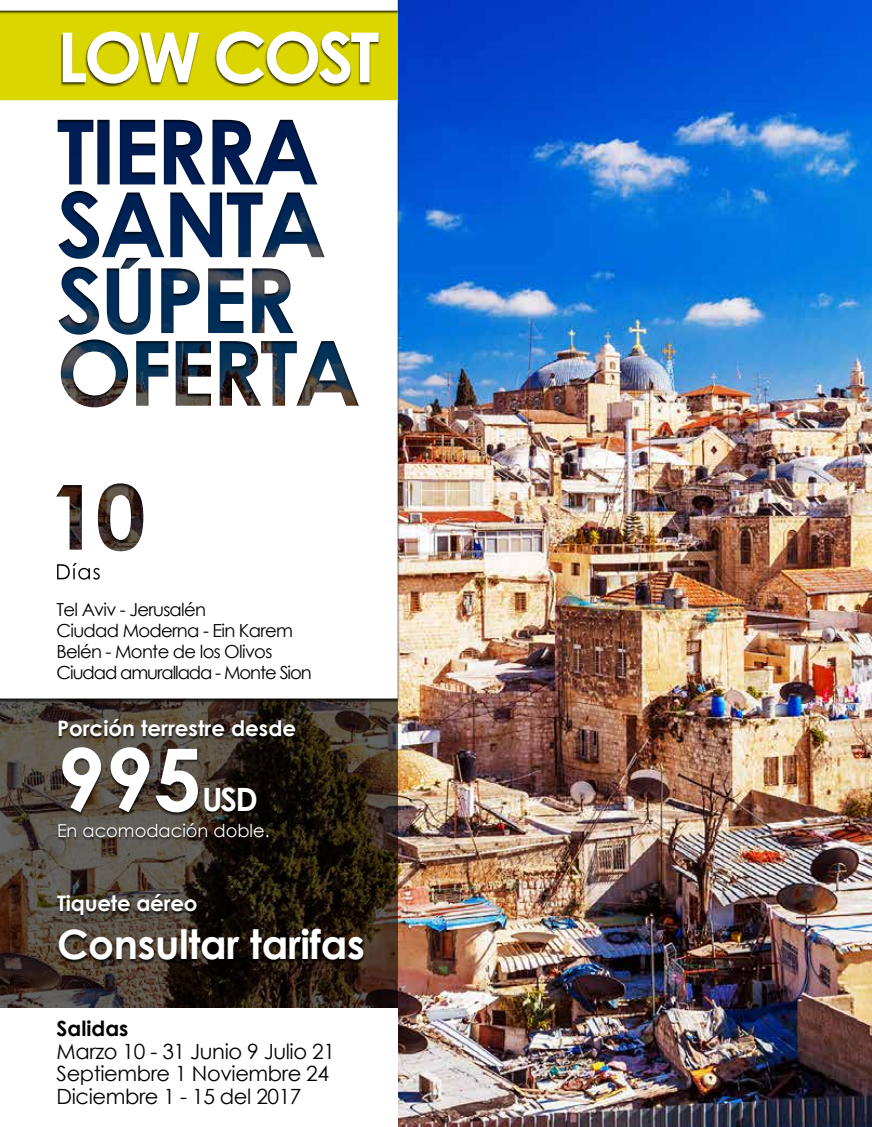
<style>
.page{position:relative;width:872px;height:1127px;background:#fff}
.page>*{position:absolute;margin:0;border:0;box-sizing:border-box;transform-origin:0 0}
.t1{font:700 86.25px "Century Gothic";color:#fff}
.t2{font:700 69px "Century Gothic";letter-spacing:-.05em;color:#fff}
.t3{font:700 40.5px "Century Gothic";letter-spacing:-.01em;color:#fff}
.t4{font:700 32.1px "Century Gothic";color:#fff}
.t5{font:700 21.45px "Century Gothic";color:#fff}
.t6{font:21px/22.5px "Century Gothic";letter-spacing:-.02em;color:#000}
.t7{font:700 21px "Century Gothic";color:#000}
.t8{font:18px/21px "Century Gothic";letter-spacing:-.04em;color:#000}
.t9{font:17.85px "Century Gothic";color:#fff}
</style>
<div class="page">
<img style="left:398px;top:0;width:474px;height:1127px">
<svg style="left:0;top:702px;width:398px;height:306px;background:#3f332a"></svg>
<svg style="left:0;top:0;width:398px;height:698px"></svg>
<div style="left:55px;top:719px;width:310px;height:244px;background:#000;opacity:.75"></div>
<svg style="left:57px;top:563px;width:43px;height:17px"></svg>
<div style="left:61px;top:32px;width:319px;height:55px;background:#000;opacity:.75"></div>
<h2 class="t2" style="left:57px;top:5px;width:324px">LOW COST</h2>
<p class="t8" style="left:57px;top:599px;width:257px">Tel Aviv - Jerusalén<br>Ciudad Moderna - Ein Karem<br>Belén - Monte de los Olivos<br>Ciudad amurallada - Monte Sion</p>
<p class="t5" style="left:57px;top:712px;width:241px">Porción terrestre desde</p>
<h1 class="t1" style="left:57px;top:714px;width:146px">995</h1>
<h3 class="t4" style="left:202px;top:775px;width:57px">USD</h3>
<p class="t9" style="left:57px;top:818px;width:214px">En acomodación doble.</p>
<p class="t5" style="left:57px;top:887px;width:142px">Tiquete aéreo</p>
<h3 class="t3" style="left:57px;top:913px;width:309px">Consultar tarifas</h3>
<p class="t7" style="left:57px;top:1013px;width:73px">Salidas</p>
<p class="t6" style="left:57px;top:1040px;width:280px">Marzo 10 - 31 Junio 9 Julio 21<br>Septiembre 1 Noviembre 24<br>Diciembre 1 - 15 del 2017</p>
</div>
